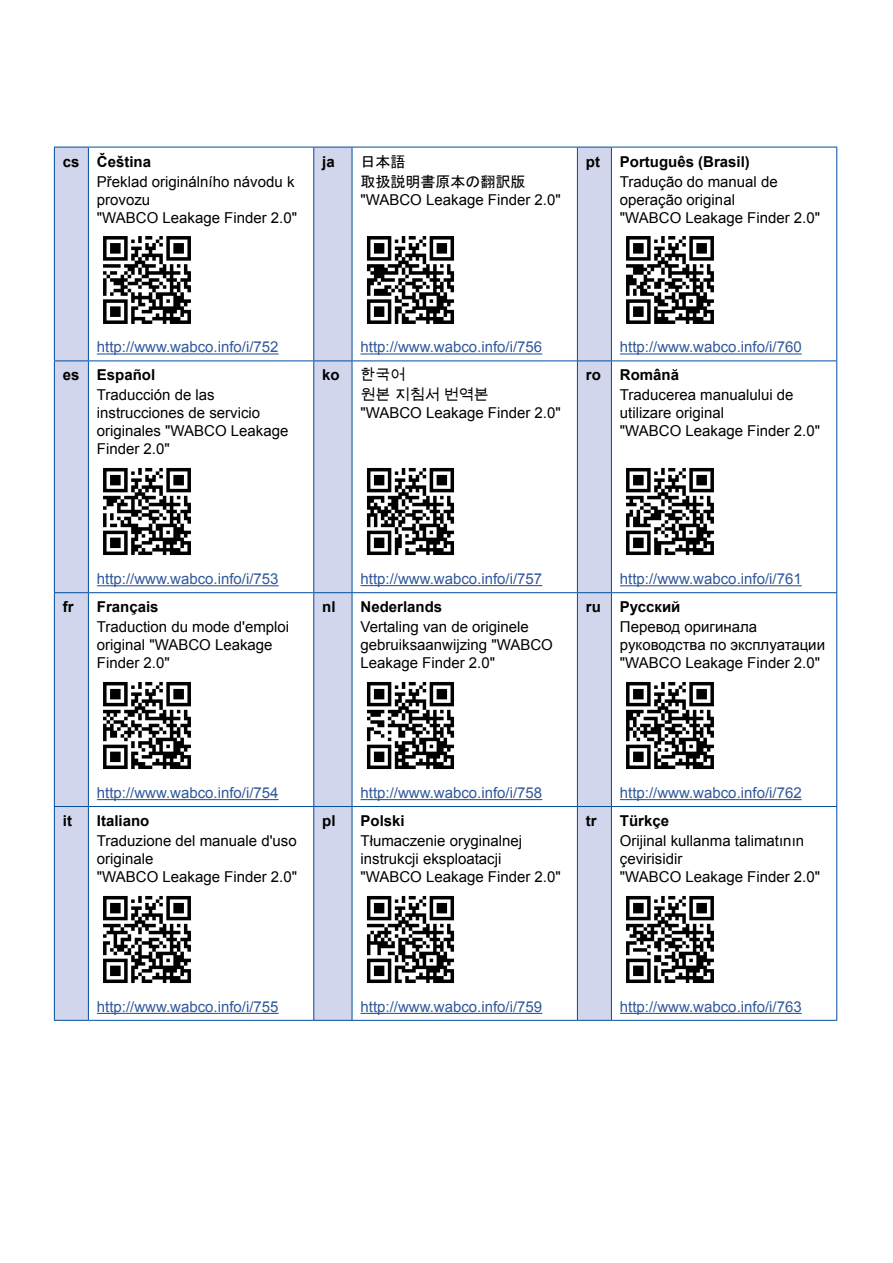
<style>
.page{position:relative;width:893px;height:1263px;background:#fff}
.page>*{position:absolute;margin:0;border:0;box-sizing:border-box;transform-origin:0 0}
.t1{font:15px/18px "Arial";color:#000}
.t2{font:15px "Arial";color:#30589b}
.t3{font:700 15px "Arial";color:#000}
.t4{font:15px/20.1px "MS P Gothic";color:#000}
.t5{font:15px/20.1px "Arial Unicode MS";color:#000}
</style>
<div class="page">
<svg style="left:55px;top:148px;width:556px;height:872px"></svg>
<hr style="left:54px;top:147px;width:34px;height:1px;background:#004d9f">
<hr style="left:54px;top:147px;width:1px;height:213px;background:#004d9f">
<hr style="left:88px;top:147px;width:226px;height:1px;background:#004d9f">
<hr style="left:88px;top:147px;width:1px;height:213px;background:#004d9f">
<hr style="left:314px;top:147px;width:38px;height:1px;background:#004d9f">
<hr style="left:313px;top:147px;width:1px;height:213px;background:#004d9f">
<hr style="left:352px;top:147px;width:225px;height:1px;background:#004d9f">
<hr style="left:352px;top:147px;width:1px;height:213px;background:#004d9f">
<hr style="left:577px;top:147px;width:34px;height:1px;background:#004d9f">
<hr style="left:577px;top:147px;width:1px;height:213px;background:#004d9f">
<hr style="left:611px;top:147px;width:226px;height:1px;background:#004d9f">
<hr style="left:611px;top:147px;width:1px;height:213px;background:#004d9f">
<hr style="left:836px;top:147px;width:1px;height:213px;background:#004d9f">
<hr style="left:54px;top:360px;width:34px;height:1px;background:#004d9f">
<hr style="left:54px;top:361px;width:1px;height:231px;background:#004d9f">
<hr style="left:88px;top:360px;width:226px;height:1px;background:#004d9f">
<hr style="left:88px;top:361px;width:1px;height:231px;background:#004d9f">
<hr style="left:314px;top:360px;width:38px;height:1px;background:#004d9f">
<hr style="left:313px;top:361px;width:1px;height:231px;background:#004d9f">
<hr style="left:352px;top:360px;width:225px;height:1px;background:#004d9f">
<hr style="left:352px;top:361px;width:1px;height:231px;background:#004d9f">
<hr style="left:577px;top:360px;width:34px;height:1px;background:#004d9f">
<hr style="left:577px;top:361px;width:1px;height:231px;background:#004d9f">
<hr style="left:611px;top:360px;width:226px;height:1px;background:#004d9f">
<hr style="left:611px;top:361px;width:1px;height:231px;background:#004d9f">
<hr style="left:836px;top:361px;width:1px;height:231px;background:#004d9f">
<hr style="left:54px;top:592px;width:34px;height:1px;background:#004d9f">
<hr style="left:54px;top:593px;width:1px;height:213px;background:#004d9f">
<hr style="left:88px;top:592px;width:226px;height:1px;background:#004d9f">
<hr style="left:88px;top:593px;width:1px;height:213px;background:#004d9f">
<hr style="left:314px;top:592px;width:38px;height:1px;background:#004d9f">
<hr style="left:313px;top:593px;width:1px;height:213px;background:#004d9f">
<hr style="left:352px;top:592px;width:225px;height:1px;background:#004d9f">
<hr style="left:352px;top:593px;width:1px;height:213px;background:#004d9f">
<hr style="left:577px;top:592px;width:34px;height:1px;background:#004d9f">
<hr style="left:577px;top:593px;width:1px;height:213px;background:#004d9f">
<hr style="left:611px;top:592px;width:226px;height:1px;background:#004d9f">
<hr style="left:611px;top:593px;width:1px;height:213px;background:#004d9f">
<hr style="left:836px;top:593px;width:1px;height:213px;background:#004d9f">
<hr style="left:54px;top:806px;width:34px;height:1px;background:#004d9f">
<hr style="left:54px;top:807px;width:1px;height:213px;background:#004d9f">
<hr style="left:88px;top:806px;width:226px;height:1px;background:#004d9f">
<hr style="left:88px;top:807px;width:1px;height:213px;background:#004d9f">
<hr style="left:314px;top:806px;width:38px;height:1px;background:#004d9f">
<hr style="left:313px;top:807px;width:1px;height:213px;background:#004d9f">
<hr style="left:352px;top:806px;width:225px;height:1px;background:#004d9f">
<hr style="left:352px;top:807px;width:1px;height:213px;background:#004d9f">
<hr style="left:577px;top:806px;width:34px;height:1px;background:#004d9f">
<hr style="left:577px;top:807px;width:1px;height:213px;background:#004d9f">
<hr style="left:611px;top:806px;width:226px;height:1px;background:#004d9f">
<hr style="left:611px;top:807px;width:1px;height:213px;background:#004d9f">
<hr style="left:836px;top:807px;width:1px;height:213px;background:#004d9f">
<hr style="left:54px;top:1020px;width:34px;height:1px;background:#004d9f">
<hr style="left:88px;top:1020px;width:226px;height:1px;background:#004d9f">
<hr style="left:314px;top:1020px;width:38px;height:1px;background:#004d9f">
<hr style="left:352px;top:1020px;width:225px;height:1px;background:#004d9f">
<hr style="left:577px;top:1020px;width:34px;height:1px;background:#004d9f">
<hr style="left:611px;top:1020px;width:226px;height:1px;background:#004d9f">
<hr style="left:97px;top:353px;width:182px;height:1px;background:#30589b">
<img style="left:97px;top:230px;width:100px;height:100px">
<hr style="left:361px;top:353px;width:181px;height:1px;background:#30589b">
<img style="left:361px;top:230px;width:100px;height:100px">
<hr style="left:620px;top:353px;width:182px;height:1px;background:#30589b">
<img style="left:626px;top:236px;width:88px;height:88px">
<hr style="left:97px;top:585px;width:182px;height:1px;background:#30589b">
<img style="left:97px;top:462px;width:100px;height:100px">
<hr style="left:361px;top:585px;width:181px;height:1px;background:#30589b">
<img style="left:361px;top:461px;width:100px;height:101px">
<hr style="left:620px;top:585px;width:182px;height:1px;background:#30589b">
<img style="left:626px;top:468px;width:88px;height:87px">
<hr style="left:97px;top:799px;width:182px;height:1px;background:#30589b">
<img style="left:97px;top:675px;width:100px;height:101px">
<hr style="left:361px;top:799px;width:181px;height:1px;background:#30589b">
<img style="left:361px;top:675px;width:100px;height:101px">
<hr style="left:620px;top:799px;width:182px;height:1px;background:#30589b">
<img style="left:626px;top:682px;width:88px;height:87px">
<hr style="left:97px;top:1013px;width:182px;height:1px;background:#30589b">
<img style="left:97px;top:889px;width:100px;height:100px">
<hr style="left:361px;top:1013px;width:181px;height:1px;background:#30589b">
<img style="left:361px;top:889px;width:100px;height:100px">
<hr style="left:620px;top:1013px;width:182px;height:1px;background:#30589b">
<img style="left:626px;top:896px;width:88px;height:87px">
<p class="t3" style="left:63px;top:151px;width:90px">cs Čeština</p>
<p class="t1" style="left:97px;top:173px;width:202px">Překlad originálního návodu k provozu<br>"WABCO Leakage Finder 2.0"</p>
<p class="t3" style="left:322px;top:151px;width:14px">ja</p>
<p class="t4" style="left:361px;top:151px;width:166px">日本語<br>取扱説明書原本の翻訳版</p>
<p class="t1" style="left:361px;top:191px;width:202px">"WABCO Leakage Finder 2.0"</p>
<p class="t3" style="left:586px;top:151px;width:16px">pt</p>
<p class="t3" style="left:620px;top:151px;width:132px">Português (Brasil)</p>
<p class="t1" style="left:620px;top:173px;width:202px">Tradução do manual de operação original<br>"WABCO Leakage Finder 2.0"</p>
<p class="t2" style="left:97px;top:337px;width:183px">http://www.wabco.info/i/752</p>
<p class="t3" style="left:63px;top:365px;width:94px">es Español</p>
<p class="t1" style="left:97px;top:386px;width:193px">Traducción de las instrucciones de servicio originales "WABCO Leakage<br>Finder 2.0"</p>
<p class="t2" style="left:361px;top:337px;width:183px">http://www.wabco.info/i/756</p>
<p class="t3" style="left:322px;top:365px;width:19px">ko</p>
<p class="t5" style="left:361px;top:364px;width:130px">한국어<br>원본 지침서 번역본</p>
<p class="t1" style="left:361px;top:404px;width:202px">"WABCO Leakage Finder 2.0"</p>
<p class="t2" style="left:620px;top:337px;width:183px">http://www.wabco.info/i/760</p>
<p class="t3" style="left:586px;top:365px;width:16px">ro</p>
<p class="t3" style="left:620px;top:365px;width:61px">Română</p>
<p class="t1" style="left:620px;top:386px;width:202px">Traducerea manualului de utilizare original<br>"WABCO Leakage Finder 2.0"</p>
<p class="t2" style="left:97px;top:569px;width:183px">http://www.wabco.info/i/753</p>
<p class="t3" style="left:63px;top:597px;width:12px">fr</p>
<p class="t3" style="left:97px;top:597px;width:63px">Français</p>
<p class="t1" style="left:97px;top:618px;width:194px">Traduction du mode d'emploi original "WABCO Leakage<br>Finder 2.0"</p>
<p class="t2" style="left:361px;top:569px;width:183px">http://www.wabco.info/i/757</p>
<p class="t3" style="left:322px;top:597px;width:15px">nl</p>
<p class="t3" style="left:361px;top:597px;width:83px">Nederlands</p>
<p class="t1" style="left:361px;top:618px;width:194px">Vertaling van de originele gebruiksaanwijzing "WABCO<br>Leakage Finder 2.0"</p>
<p class="t2" style="left:620px;top:569px;width:183px">http://www.wabco.info/i/761</p>
<p class="t3" style="left:586px;top:597px;width:16px">ru</p>
<p class="t3" style="left:620px;top:597px;width:62px">Русский</p>
<p class="t1" style="left:620px;top:618px;width:207px">Перевод оригинала руководства по эксплуатации "WABCO Leakage Finder 2.0"</p>
<p class="t2" style="left:97px;top:783px;width:183px">http://www.wabco.info/i/754</p>
<p class="t3" style="left:63px;top:811px;width:11px">it</p>
<p class="t3" style="left:97px;top:811px;width:54px">Italiano</p>
<p class="t1" style="left:97px;top:832px;width:202px">Traduzione del manuale d'uso originale<br>"WABCO Leakage Finder 2.0"</p>
<p class="t2" style="left:361px;top:783px;width:183px">http://www.wabco.info/i/758</p>
<p class="t3" style="left:322px;top:811px;width:15px">pl</p>
<p class="t3" style="left:361px;top:811px;width:46px">Polski</p>
<p class="t1" style="left:361px;top:832px;width:202px">Tłumaczenie oryginalnej instrukcji eksploatacji "WABCO Leakage Finder 2.0"</p>
<p class="t2" style="left:620px;top:783px;width:183px">http://www.wabco.info/i/762</p>
<p class="t3" style="left:586px;top:811px;width:12px">tr</p>
<p class="t3" style="left:620px;top:811px;width:51px">Türkçe</p>
<p class="t1" style="left:620px;top:832px;width:202px">Orijinal kullanma talimatının çevirisidir<br>"WABCO Leakage Finder 2.0"</p>
<p class="t2" style="left:97px;top:997px;width:183px">http://www.wabco.info/i/755</p>
<p class="t2" style="left:361px;top:997px;width:183px">http://www.wabco.info/i/759</p>
<p class="t2" style="left:620px;top:997px;width:183px">http://www.wabco.info/i/763</p>
</div>
